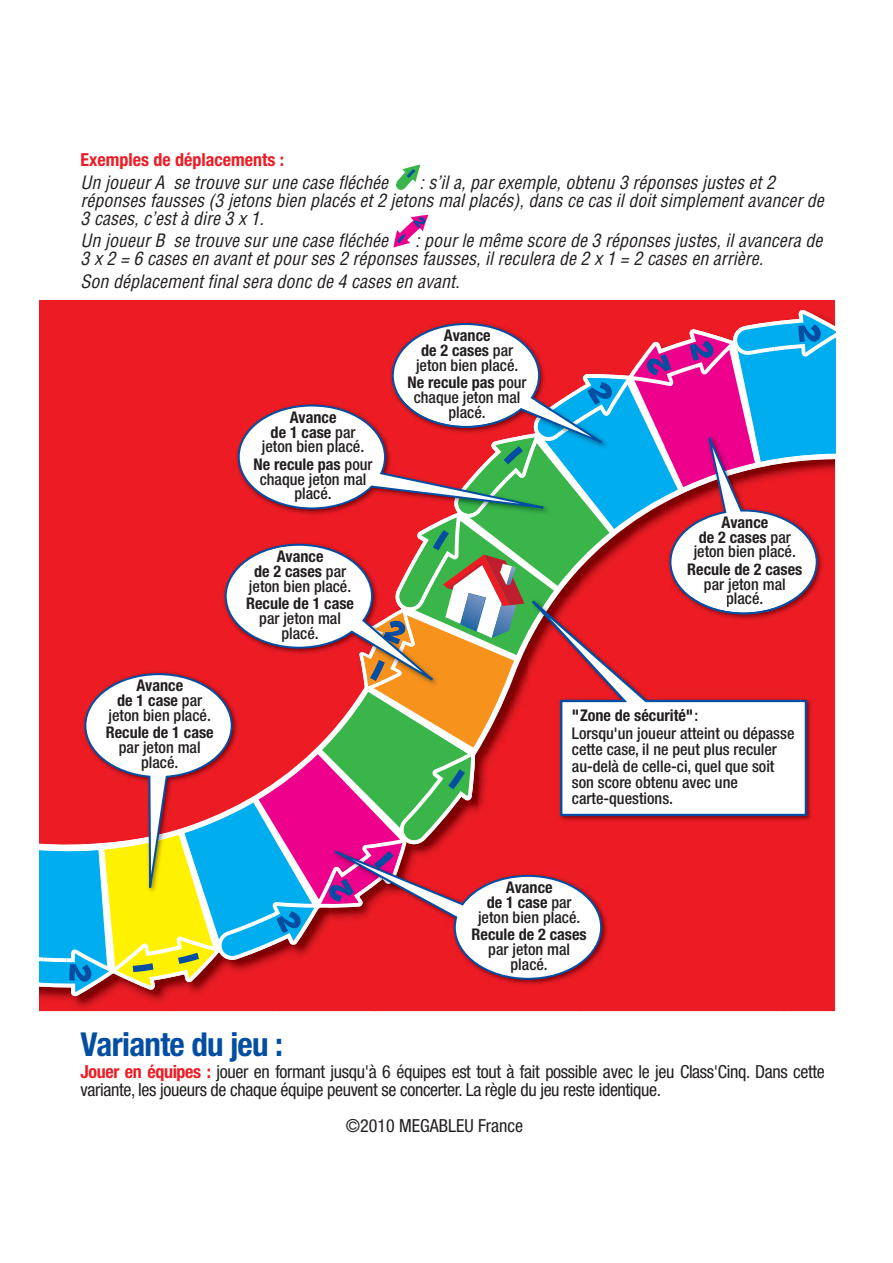
<style>
.page{position:relative;width:893px;height:1263px;background:#fff}
.page>*{position:absolute;margin:0;border:0;box-sizing:border-box;transform-origin:0 0}
.t1{font:700 condensed 33px "Helvetica Neue";letter-spacing:-.02em;color:#034ea2}
.t2{font:italic condensed 18px/18px "Helvetica";color:#231f20}
.t3{font:condensed 18px/18px "Helvetica Neue";letter-spacing:-.02em;color:#231f20}
.t4{font:700 condensed 18px "Helvetica Neue";color:#ed1c24}
.t5{font:condensed 18px "Helvetica Neue";color:#231f20}
.t6{font:500 condensed 16.05px/14.9px "Helvetica Neue";color:#231f20;text-align:center}
.t7{font:700 condensed 16.05px "Helvetica Neue";color:#231f20}
.s1{font-weight:700}
.s2{font-weight:500}
.s3{font-weight:700;color:#ed1c24}
</style>
<div class="page">
<svg style="left:393px;top:214px;width:36px;height:34px"></svg>
<svg style="left:395px;top:164px;width:25px;height:26px"></svg>
<img style="left:40px;top:1011px;width:795px;height:1px">
<img style="left:272px;top:306px;width:154px;height:4px">
<hr style="left:426px;top:306px;width:409px;height:4px;background:#ed1c24">
<img style="left:784px;top:996px;width:51px;height:15px">
<div style="left:580px;top:996px;width:204px;height:15px;background:#ed1c24"></div>
<div style="left:273px;top:996px;width:101px;height:15px;background:#ed1c24"></div>
<div style="left:170px;top:996px;width:103px;height:15px;background:#ed1c24"></div>
<img style="left:40px;top:996px;width:130px;height:15px">
<div style="left:374px;top:996px;width:206px;height:15px;background:#ed1c24"></div>
<svg style="left:40px;top:310px;width:795px;height:686px"></svg>
<img style="left:528px;top:597px;width:286px;height:226px">
<svg style="left:501px;top:570px;width:307px;height:247px"></svg>
<p class="t4" style="left:81px;top:153px;width:205px">Exemples de déplacements :</p>
<p class="t2" style="left:81px;top:175px;width:309px">Un joueur A se trouve sur une case fléchée</p>
<p class="t2" style="left:81px;top:175px;width:745px;text-indent:339px">: s’il a, par exemple, obtenu 3 réponses justes et 2 réponses fausses (3 jetons bien placés et 2 jetons mal placés), dans ce cas il doit simplement avancer de<br>3 cases, c’est à dire 3 x 1.</p>
<p class="t2" style="left:81px;top:233px;width:309px">Un joueur B se trouve sur une case fléchée</p>
<p class="t2" style="left:81px;top:233px;width:743px;text-indent:334px">: pour le même score de 3 réponses justes, il avancera de<br>3 x 2 = 6 cases en avant et pour ses 2 réponses fausses, il reculera de 2 x 1 = 2 cases en arrière.</p>
<p class="t2" style="left:81px;top:274px;width:380px">Son déplacement final sera donc de 4 cases en avant.</p>
<p class="t6" style="left:109px;top:680px;width:104px"><span class="s1">Avance<br>de 1 case</span> par jeton bien placé.</p>
<p class="t7" style="left:106px;top:727px;width:109px">Recule de 1 case</p>
<p class="t6" style="left:119px;top:741px;width:83px">par jeton mal placé.</p>
<p class="t6" style="left:262px;top:411px;width:104px"><span class="s1">Avance<br>de 1 case</span> par jeton bien placé.</p>
<p class="t6" style="left:254px;top:458px;width:121px"><span class="s1">Ne recule pas</span> pour chaque jeton mal placé.</p>
<p class="t6" style="left:249px;top:550px;width:104px"><span class="s1">Avance<br>de 2 cases</span> par jeton bien placé.</p>
<p class="t7" style="left:246px;top:598px;width:109px">Recule de 1 case</p>
<p class="t6" style="left:259px;top:612px;width:83px">par jeton mal placé.</p>
<p class="t6" style="left:416px;top:329px;width:104px"><span class="s1">Avance<br>de 2 cases</span> par jeton bien placé.</p>
<p class="t7" style="left:408px;top:377px;width:121px">Ne recule pas <span class="s2">pour</span></p>
<p class="t6" style="left:463px;top:391px;width:5px">j</p>
<p class="t6" style="left:414px;top:391px;width:108px">chaque eton mal placé.</p>
<p class="t6" style="left:694px;top:516px;width:104px"><span class="s1">Avance<br>de 2 cases</span> par jeton bien placé.</p>
<p class="t7" style="left:687px;top:563px;width:117px">Recule de 2 cases</p>
<p class="t6" style="left:704px;top:578px;width:83px">par jeton mal</p>
<p class="t6" style="left:726px;top:593px;width:39px">placé.</p>
<p class="t6" style="left:572px;top:707px;width:224px;line-height:18.8px;text-align:left"><span class="s1">"Zone de sécurité"</span>:<br>Lorsqu'un joueur atteint ou dépasse</p>
<p class="t6" style="left:572px;top:743px;width:207px;line-height:16px;text-align:left">cette case, il ne peut plus reculer au-delà de celle-ci, quel que soit son score obtenu avec une carte-questions.</p>
<p class="t6" style="left:478px;top:881px;width:104px"><span class="s1">Avance<br>de 1 case</span> par jeton bien placé.</p>
<p class="t7" style="left:472px;top:929px;width:117px">Recule de 2 cases</p>
<p class="t6" style="left:488px;top:943px;width:83px">par jeton mal placé.</p>
<h1 class="t1" style="left:81px;top:1032px;width:204px">Variante du jeu :</h1>
<p class="t3" style="left:81px;top:1065px;width:746px"><span class="s3">Jouer en équipes :</span> jouer en formant jusqu'à 6 équipes est tout à fait possible avec le jeu Class'Cinq. Dans cette variante, les joueurs de chaque équipe peuvent se concerter. La règle du jeu reste identique.</p>
<p class="t5" style="left:346px;top:1120px;width:179px">©2010 MEGABLEU France</p>
</div>
